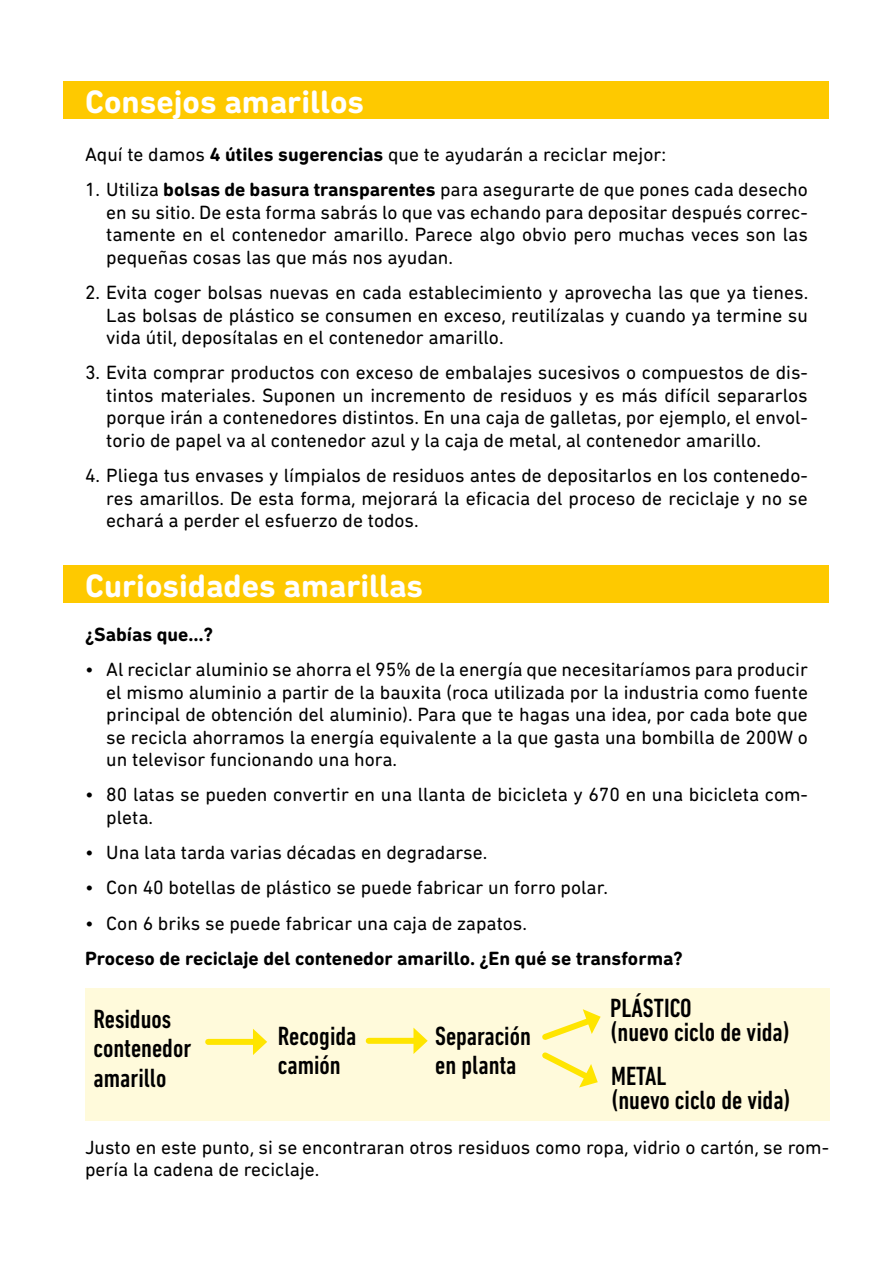
<style>
.page{position:relative;width:893px;height:1263px;background:#fff}
.page>*{position:absolute;margin:0;border:0;box-sizing:border-box;transform-origin:0 0}
.t1{font:700 33px "DIN Next Rounded LT Pro";color:#fff}
.t2{font:500 condensed 26.85px/29.5px "DIN Next LT Pro";color:#000}
.t3{font:19.5px/22.5px "DIN Next Rounded LT Pro";color:#000;text-align:justify}
.t4{font:700 19.5px "DIN Next Rounded LT Pro";color:#000}
.s1{font-weight:700}
</style>
<div class="page">
<div style="left:64px;top:81px;width:765px;height:38px;background:#fec900"></div>
<div style="left:64px;top:566px;width:765px;height:37px;background:#fec900"></div>
<div style="left:85px;top:988px;width:744px;height:133px;background:#fffadb"></div>
<div style="left:208px;top:1039px;width:50px;height:6px;background:#ffe500"></div>
<svg style="left:253px;top:1029px;width:14px;height:26px"></svg>
<div style="left:369px;top:1038px;width:50px;height:6px;background:#ffe500"></div>
<svg style="left:413px;top:1027px;width:15px;height:27px"></svg>
<svg style="left:542px;top:1009px;width:59px;height:78px"></svg>
<h1 class="t1" style="left:85px;top:82px;width:281px">Consejos amarillos</h1>
<p class="t3" style="left:85px;top:143px;width:583px">Aquí te damos <span class="s1">4 útiles sugerencias</span> que te ayudarán a reciclar mejor:</p>
<p class="t3" style="left:106px;top:178px;width:703px;text-indent:-21px">1. Utiliza <span class="s1">bolsas de basura transparentes</span> para asegurarte de que pones cada desecho en su sitio. De esta forma sabrás lo que vas echando para depositar después correc&shy;tamente en el contenedor amarillo. Parece algo obvio pero muchas veces son las pequeñas cosas las que más nos ayudan.</p>
<p class="t3" style="left:106px;top:281px;width:703px;text-indent:-21px">2. Evita coger bolsas nuevas en cada establecimiento y aprovecha las que ya tienes.<br>Las bolsas de plástico se consumen en exceso, reutilízalas y cuando ya termine su vida útil, deposítalas en el contenedor amarillo.</p>
<p class="t3" style="left:106px;top:361px;width:703px;text-indent:-21px">3. Evita comprar productos con exceso de embalajes sucesivos o compuestos de dis&shy;tintos materiales. Suponen un incremento de residuos y es más difícil separarlos porque irán a contenedores distintos. En una caja de galletas, por ejemplo, el envol&shy;torio de papel va al contenedor azul y la caja de metal, al contenedor amarillo.</p>
<p class="t3" style="left:106px;top:464px;width:703px;text-indent:-21px">4. Pliega tus envases y límpialos de residuos antes de depositarlos en los contenedo&shy;res amarillos. De esta forma, mejorará la eficacia del proceso de reciclaje y no se echará a perder el esfuerzo de todos.</p>
<h1 class="t1" style="left:85px;top:566px;width:340px">Curiosidades amarillas</h1>
<p class="t4" style="left:85px;top:623px;width:129px">¿Sabías que…?</p>
<p class="t3" style="left:106px;top:658px;width:703px;text-indent:-21px">• Al reciclar aluminio se ahorra el 95% de la energía que necesitaríamos para producir el mismo aluminio a partir de la bauxita (roca utilizada por la industria como fuente principal de obtención del aluminio). Para que te hagas una idea, por cada bote que se recicla ahorramos la energía equivalente a la que gasta una bombilla de 200W o un televisor funcionando una hora.</p>
<p class="t3" style="left:106px;top:783px;width:703px;text-indent:-21px">• 80 latas se pueden convertir en una llanta de bicicleta y 670 en una bicicleta com&shy;pleta.</p>
<p class="t3" style="left:85px;top:841px;width:404px">• Una lata tarda varias décadas en degradarse.</p>
<p class="t3" style="left:85px;top:876px;width:524px">• Con 40 botellas de plástico se puede fabricar un forro polar.</p>
<p class="t3" style="left:85px;top:912px;width:444px">• Con 6 briks se puede fabricar una caja de zapatos.</p>
<p class="t4" style="left:85px;top:947px;width:599px">Proceso de reciclaje del contenedor amarillo. ¿En qué se transforma?</p>
<h2 class="t2" style="left:610px;top:996px;width:181px;line-height:24px">PLÁSTICO<br>(nuevo ciclo de vida)</h2>
<h2 class="t2" style="left:611px;top:1063px;width:181px;line-height:24px">METAL<br>(nuevo ciclo de vida)</h2>
<p class="t3" style="left:85px;top:1135px;width:746px">Justo en este punto, si se encontraran otros residuos como ropa, vidrio o cartón, se rom&shy;pería la cadena de reciclaje.</p>
<h2 class="t2" style="left:94px;top:1003px;width:99px">Residuos contenedor amarillo</h2>
<h2 class="t2" style="left:278px;top:1021px;width:80px">Recogida camión</h2>
<h2 class="t2" style="left:435px;top:1020px;width:97px">Separación en planta</h2>
</div>
